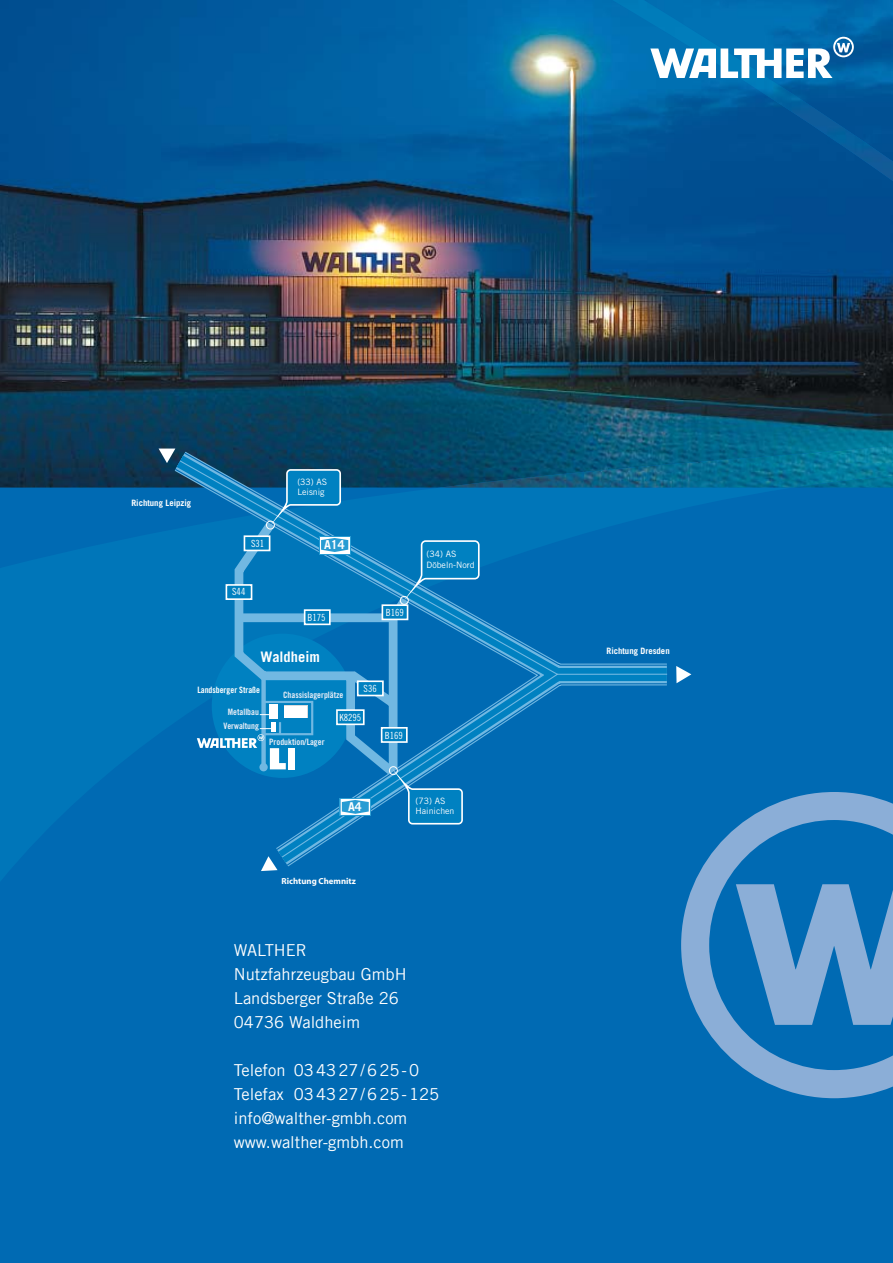
<style>
.page{position:relative;width:893px;height:1263px;background:#006ab3}
.page>*{position:absolute;margin:0;border:0;box-sizing:border-box;transform-origin:0 0}
.t1{font:16.5px/24px "Trade Gothic LT Com";color:#fff}
.t2{font:700 14.55px "Trade Gothic LT Com";color:#fff}
.t3{font:700 12.3px "Trade Gothic LT Com";color:#fff}
.t4{font:700 12.15px "Trade Gothic LT Com";color:#fff}
.t5{font:9.9px "Trade Gothic LT Com Cn 18";color:#fff}
.t6{font:8.7px "Trade Gothic LT Com Bd Cn 20";color:#eaeef7}
.t7{font:8.7px/10.5px "Trade Gothic LT Com";color:#fff}
.t8{font:700 8.7px "Trade Gothic LT Com";color:#fff}
.t9{font:8.7px "Trade Gothic LT Com Bd Cn 20";color:#fff}
.t10{font:700 8.7px "Myriad";color:#fff}
</style>
<div class="page">
<img style="left:0;top:0;width:893px;height:488px">
<img style="left:612px;top:0;width:281px;height:181px">
<svg style="left:0;top:488px;width:785px;height:393px"></svg>
<img style="left:440px;top:445px;width:453px;height:43px">
<svg style="left:650px;top:37px;width:204px;height:41px"></svg>
<svg style="left:156px;top:448px;width:528px;height:433px"></svg>
<svg style="left:162px;top:448px;width:518px;height:427px"></svg>
<svg style="left:179px;top:459px;width:489px;height:399px"></svg>
<svg style="left:676px;top:666px;width:15px;height:17px"></svg>
<svg style="left:159px;top:449px;width:16px;height:14px"></svg>
<svg style="left:261px;top:856px;width:17px;height:15px"></svg>
<svg style="left:681px;top:792px;width:212px;height:306px"></svg>
<svg style="left:736px;top:884px;width:157px;height:141px"></svg>
<svg style="left:197px;top:469px;width:283px;height:355px"></svg>
<p class="t8" style="left:131px;top:497px;width:61px">Richtung Leipzig</p>
<p class="t5" style="left:251px;top:537px;width:15px">S31</p>
<p class="t7" style="left:297px;top:476px;width:31px">(33) AS<br>Leisnig</p>
<p class="t3" style="left:324px;top:537px;width:22px">A14</p>
<p class="t5" style="left:232px;top:586px;width:15px">S44</p>
<p class="t5" style="left:307px;top:611px;width:20px">B175</p>
<p class="t5" style="left:386px;top:607px;width:20px">B169</p>
<p class="t2" style="left:260px;top:648px;width:61px">Waldheim</p>
<p class="t9" style="left:197px;top:684px;width:64px">Landsberger Straße</p>
<p class="t6" style="left:283px;top:690px;width:62px">Chassislagerplätze</p>
<p class="t5" style="left:364px;top:682px;width:15px">S36</p>
<p class="t6" style="left:228px;top:706px;width:33px">Metallbau</p>
<p class="t6" style="left:223px;top:720px;width:37px">Verwaltung</p>
<p class="t6" style="left:269px;top:737px;width:57px">Produktion/Lager</p>
<p class="t5" style="left:339px;top:711px;width:23px">K8295</p>
<p class="t5" style="left:385px;top:730px;width:20px">B169</p>
<p class="t7" style="left:427px;top:549px;width:50px">(34) AS<br>Döbeln-Nord</p>
<p class="t4" style="left:348px;top:799px;width:15px">A4</p>
<p class="t7" style="left:416px;top:795px;width:40px">(73) AS<br>Hainichen</p>
<p class="t10" style="left:282px;top:877px;width:76px">Richtung Chemnitz</p>
<p class="t1" style="left:234px;top:938px;width:174px">WALTHER<br>Nutzfahrzeugbau GmbH<br>Landsberger Straße 26<br>04736 Waldheim</p>
<p class="t1" style="left:234px;top:1058px;width:207px">Telefon 03 43 27 / 6 25 - 0<br>Telefax 03 43 27 / 6 25 - 125 info@walther-gmbh.com www.walther-gmbh.com</p>
<p class="t8" style="left:606px;top:645px;width:65px">Richtung Dresden</p>
</div>
